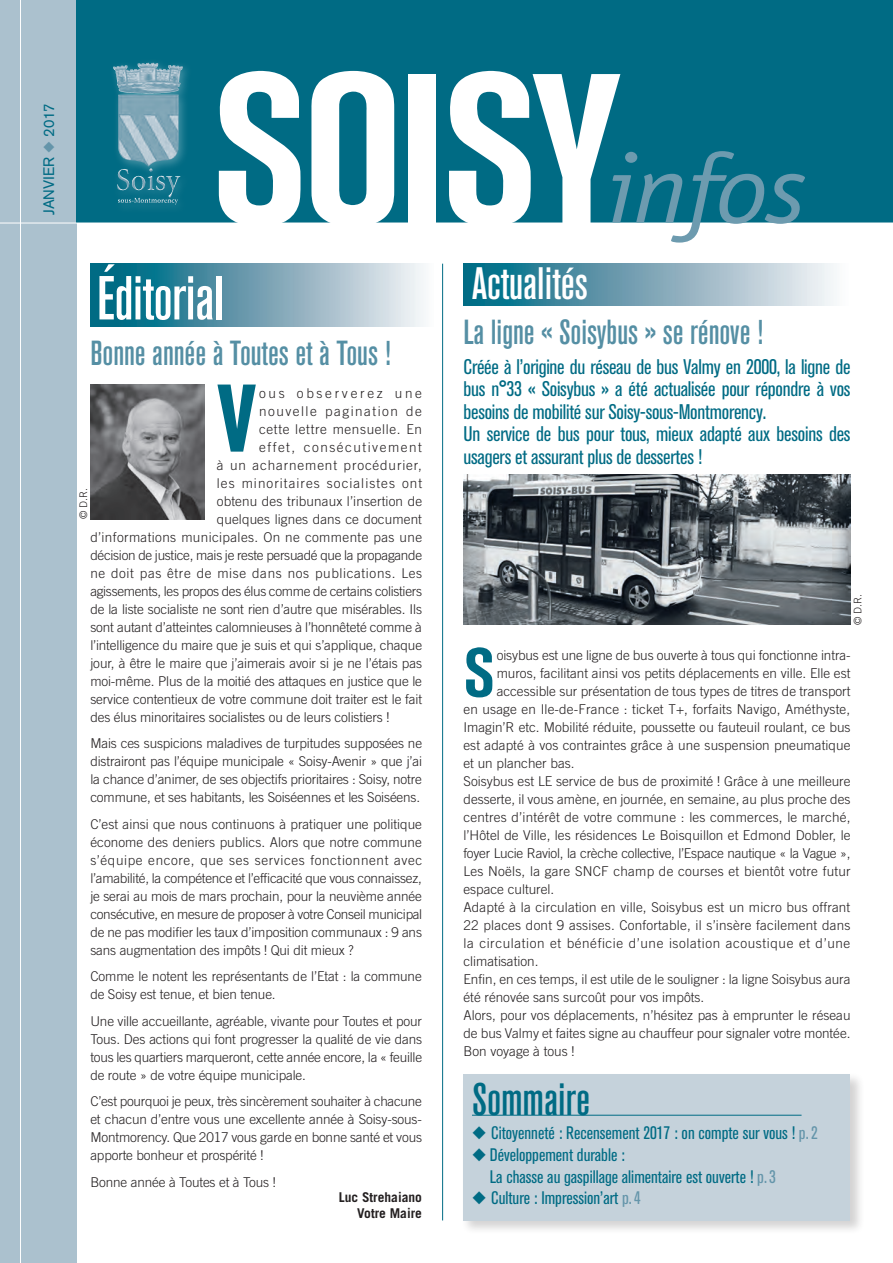
<style>
.page{position:relative;width:893px;height:1263px;background:#fff}
.page>*{position:absolute;margin:0;border:0;box-sizing:border-box;transform-origin:0 0}
.t1{font:700 condensed 211.5px "Akzidenz Grotesk BQ";letter-spacing:-.025em;color:#fff}
.t2{font:700 condensed 94.95px "Akzidenz Grotesk BQ";color:#006b84}
.t3{font:700 condensed 68.1px "Akzidenz Grotesk BQ";color:#006b84}
.t4{font:500 condensed 61.5px "Akzidenz Grotesk BQ";letter-spacing:-.01em;color:#fff}
.t5{font:500 condensed 45px "Akzidenz Grotesk BQ";color:#fff}
.t6{font:500 condensed 45px "Akzidenz Grotesk BQ";color:#006b84}
.t7{font:500 condensed 34.5px "Akzidenz Grotesk BQ";color:#558fa4}
.t8{font:condensed 21px/22.5px "Akzidenz Grotesk BQ";letter-spacing:-.01em;color:#006b84}
.t9{font:condensed 18px/21.6px "Akzidenz Grotesk BQ";color:#006b84}
.t10{font:15px "Akzidenz Grotesk";color:#006b84}
.t11{font:300 13.5px/18px "Trade Gothic";color:#231f20;text-align:justify}
.t12{font:300 13.5px "Trade Gothic";letter-spacing:-.02em;color:#231f20}
.t13{font:300 13.5px "Trade Gothic";letter-spacing:.045em;color:#231f20}
.t14{font:300 13.5px "Trade Gothic";letter-spacing:.03em;color:#231f20}
.t15{font:300 13.5px "Trade Gothic";letter-spacing:.05em;color:#231f20}
.t16{font:300 13.5px "Trade Gothic";letter-spacing:.075em;color:#231f20}
.t17{font:300 13.5px "Trade Gothic";letter-spacing:.065em;color:#231f20}
.t18{font:700 13.5px/15.8px "Trade Gothic";color:#231f20;text-align:right}
.t19{font:300 13.5px "Trade Gothic";letter-spacing:.115em;color:#231f20}
.t20{font:300 13.5px "Trade Gothic";letter-spacing:.11em;color:#231f20}
.t21{font:300 13.5px "Trade Gothic";letter-spacing:.2em;color:#231f20}
.t22{font:300 10.5px "Trade Gothic";color:#231f20}
.s1{color:#6495aa}
.s2{font-family:"Officina Sans";font-weight:400;font-style:italic;font-stretch:normal;font-size:98.55px;color:#6d9baf}
</style>
<div class="page">
<div style="left:461px;top:1071px;width:404px;height:163px;background:#231f20;opacity:.2"></div>
<div style="left:463px;top:1074px;width:387px;height:146px;background:#c5d2db"></div>
<svg style="left:463px;top:264px;width:371px;height:41px;background:#78a8b8"></svg>
<div style="left:0;top:0;width:77px;height:1263px;background:#abc1ce"></div>
<div style="left:77px;top:0;width:816px;height:223px;background:#006b84"></div>
<div style="left:108px;top:58px;width:85px;height:156px;background:#fff;opacity:.26"></div>
<img style="left:113px;top:63px;width:40px;height:31px">
<hr style="left:442px;top:264px;width:1px;height:956px;background:#006b84">
<hr style="left:20px;top:0;width:1px;height:1263px;background:#fff">
<hr style="left:0;top:223px;width:893px;height:1px;background:#fff">
<hr style="left:472px;top:1115px;width:329px;height:1px;background:#006b84">
<svg style="left:90px;top:263px;width:334px;height:64px;background:#6ea3b4"></svg>
<img style="left:91px;top:385px;width:113px;height:134px">
<img style="left:463px;top:475px;width:387px;height:150px">
<p class="t10" style="left:40px;top:215px;width:113px;rotate:-90deg">JANVIER <span class="s1">◆</span> 2017</p>
<h1 class="t1" style="left:211px;top:29px;width:598px">SOISY<span class="s2">infos</span></h1>
<h3 class="t4" style="left:97px;top:263px;width:129px">Éditorial</h3>
<h3 class="t7" style="left:90px;top:333px;width:302px">Bonne année à Toutes et à Tous !</h3>
<h2 class="t2" style="left:217px;top:364px;width:41px">V</h2>
<p class="t21" style="left:259px;top:385px;width:164px">ous observerez une</p>
<p class="t20" style="left:259px;top:403px;width:164px">nouvelle pagination de</p>
<p class="t13" style="left:259px;top:421px;width:164px">cette lettre mensuelle. En</p>
<p class="t19" style="left:259px;top:439px;width:164px">effet, consécutivement</p>
<p class="t17" style="left:217px;top:457px;width:207px">à un acharnement procédurier,</p>
<p class="t16" style="left:217px;top:475px;width:207px">les minoritaires socialistes ont</p>
<p class="t11" style="left:217px;top:492px;width:207px">obtenu des tribunaux l’insertion de</p>
<p class="t11" style="left:217px;top:510px;width:207px">quelques lignes dans ce document</p>
<p class="t14" style="left:90px;top:529px;width:333px">d’informations municipales. On ne commente pas une</p>
<p class="t12" style="left:90px;top:547px;width:333px">décision de justice, mais je reste persuadé que la propagande</p>
<p class="t15" style="left:90px;top:565px;width:333px">ne doit pas être de mise dans nos publications. Les</p>
<p class="t12" style="left:90px;top:583px;width:333px">agissements, les propos des élus comme de certains colistiers</p>
<p class="t11" style="left:90px;top:600px;width:333px">de la liste socialiste ne sont rien d’autre que misérables. Ils</p>
<p class="t11" style="left:90px;top:618px;width:333px">sont autant d’atteintes calomnieuses à l’honnêteté comme à</p>
<p class="t11" style="left:90px;top:636px;width:333px">l’intelligence du maire que je suis et qui s’applique, chaque</p>
<p class="t11" style="left:90px;top:654px;width:333px">jour, à être le maire que j’aimerais avoir si je ne l’étais pas</p>
<p class="t11" style="left:90px;top:672px;width:333px">moi-même. Plus de la moitié des attaques en justice que le</p>
<p class="t11" style="left:90px;top:690px;width:333px">service contentieux de votre commune doit traiter est le fait</p>
<p class="t11" style="left:90px;top:708px;width:301px">des élus minoritaires socialistes ou de leurs colistiers !</p>
<p class="t11" style="left:90px;top:734px;width:333px">Mais ces suspicions maladives de turpitudes supposées ne distrairont pas l’équipe municipale « Soisy-Avenir » que j’ai la chance d’animer, de ses objectifs prioritaires : Soisy, notre commune, et ses habitants, les Soiséennes et les Soiséens.</p>
<p class="t11" style="left:90px;top:814px;width:333px">C’est ainsi que nous continuons à pratiquer une politique économe des deniers publics. Alors que notre commune s’équipe encore, que ses services fonctionnent avec l’amabilité, la compétence et l’efficacité que vous connaissez, je serai au mois de mars prochain, pour la neuvième année consécutive, en mesure de proposer à votre Conseil municipal de ne pas modifier les taux d’imposition communaux : 9 ans sans augmentation des impôts ! Qui dit mieux ?</p>
<p class="t11" style="left:90px;top:967px;width:333px">Comme le notent les représentants de l’Etat : la commune de Soisy est tenue, et bien tenue.</p>
<p class="t11" style="left:90px;top:1011px;width:333px">Une ville accueillante, agréable, vivante pour Toutes et pour Tous. Des actions qui font progresser la qualité de vie dans tous les quartiers marqueront, cette année encore, la « feuille de route » de votre équipe municipale.</p>
<p class="t11" style="left:90px;top:1092px;width:333px">C’est pourquoi je peux, très sincèrement souhaiter à chacune et chacun d’entre vous une excellente année à Soisy-sous-Montmorency. Que 2017 vous garde en bonne santé et vous apporte bonheur et prospérité !</p>
<p class="t11" style="left:90px;top:1172px;width:187px">Bonne année à Toutes et à Tous !</p>
<p class="t18" style="left:339px;top:1189px;width:85px">Luc Strehaiano<br>Votre Maire</p>
<p class="t22" style="left:77px;top:519px;width:33px;rotate:-90deg">© D.R.</p>
<h3 class="t5" style="left:472px;top:258px;width:117px">Actualités</h3>
<h3 class="t7" style="left:463px;top:312px;width:301px">La ligne « Soisybus » se rénove !</h3>
<p class="t8" style="left:463px;top:355px;width:389px">Créée à l’origine du réseau de bus Valmy en 2000, la ligne de bus n°33 « Soisybus » a été actualisée pour répondre à vos besoins de mobilité sur Soisy-sous-Montmorency.<br>Un service de bus pour tous, mieux adapté aux besoins des usagers et assurant plus de dessertes !</p>
<p class="t22" style="left:851px;top:625px;width:33px;rotate:-90deg">© D.R.</p>
<h3 class="t3" style="left:463px;top:634px;width:33px">S</h3>
<p class="t11" style="left:497px;top:646px;width:355px">oisybus est une ligne de bus ouverte à tous qui fonctionne intra-</p>
<p class="t11" style="left:497px;top:664px;width:355px">muros, facilitant ainsi vos petits déplacements en ville. Elle est</p>
<p class="t11" style="left:497px;top:682px;width:355px">accessible sur présentation de tous types de titres de transport</p>
<p class="t11" style="left:463px;top:700px;width:388px">en usage en Ile-de-France : ticket T+, forfaits Navigo, Améthyste,</p>
<p class="t11" style="left:463px;top:718px;width:388px">Imagin’R etc. Mobilité réduite, poussette ou fauteuil roulant, ce bus</p>
<p class="t11" style="left:463px;top:736px;width:388px">est adapté à vos contraintes grâce à une suspension pneumatique</p>
<p class="t11" style="left:463px;top:754px;width:113px">et un plancher bas.</p>
<p class="t11" style="left:463px;top:772px;width:388px">Soisybus est LE service de bus de proximité ! Grâce à une meilleure</p>
<p class="t11" style="left:463px;top:790px;width:388px">desserte, il vous amène, en journée, en semaine, au plus proche des</p>
<p class="t11" style="left:463px;top:808px;width:389px">centres d’intérêt de votre commune : les commerces, le marché,</p>
<p class="t11" style="left:463px;top:826px;width:389px">l’Hôtel de Ville, les résidences Le Boisquillon et Edmond Dobler, le</p>
<p class="t12" style="left:463px;top:845px;width:388px">foyer Lucie Raviol, la crèche collective, l’Espace nautique « la Vague »,</p>
<p class="t11" style="left:463px;top:862px;width:389px">Les Noëls, la gare SNCF champ de courses et bientôt votre futur</p>
<p class="t11" style="left:463px;top:880px;width:92px">espace culturel.</p>
<p class="t11" style="left:463px;top:898px;width:388px">Adapté à la circulation en ville, Soisybus est un micro bus offrant</p>
<p class="t11" style="left:463px;top:916px;width:388px">22 places dont 9 assises. Confortable, il s’insère facilement dans</p>
<p class="t13" style="left:463px;top:935px;width:388px">la circulation et bénéficie d’une isolation acoustique et d’une</p>
<p class="t11" style="left:463px;top:952px;width:76px">climatisation.</p>
<p class="t11" style="left:463px;top:970px;width:388px">Enfin, en ces temps, il est utile de le souligner : la ligne Soisybus aura</p>
<p class="t11" style="left:463px;top:988px;width:242px">été rénovée sans surcoût pour vos impôts.</p>
<p class="t11" style="left:463px;top:1006px;width:389px">Alors, pour vos déplacements, n’hésitez pas à emprunter le réseau</p>
<p class="t11" style="left:463px;top:1024px;width:388px">de bus Valmy et faites signe au chauffeur pour signaler votre montée.</p>
<p class="t11" style="left:463px;top:1042px;width:113px">Bon voyage à tous !</p>
<h3 class="t6" style="left:472px;top:1074px;width:120px">Sommaire</h3>
<h3 class="t9" style="left:472px;top:1122px;width:347px">◆ Citoyenneté : Recensement 2017 : on compte sur vous ! <span class="s1">p.2</span></h3>
<h3 class="t9" style="left:490px;top:1144px;width:288px;text-indent:-18px">◆ Développement durable :<br>La chasse au gaspillage alimentaire est ouverte ! <span class="s1">p.3</span></h3>
<h3 class="t9" style="left:472px;top:1187px;width:170px">◆ Culture : Impression’art <span class="s1">p.4</span></h3>
</div>
